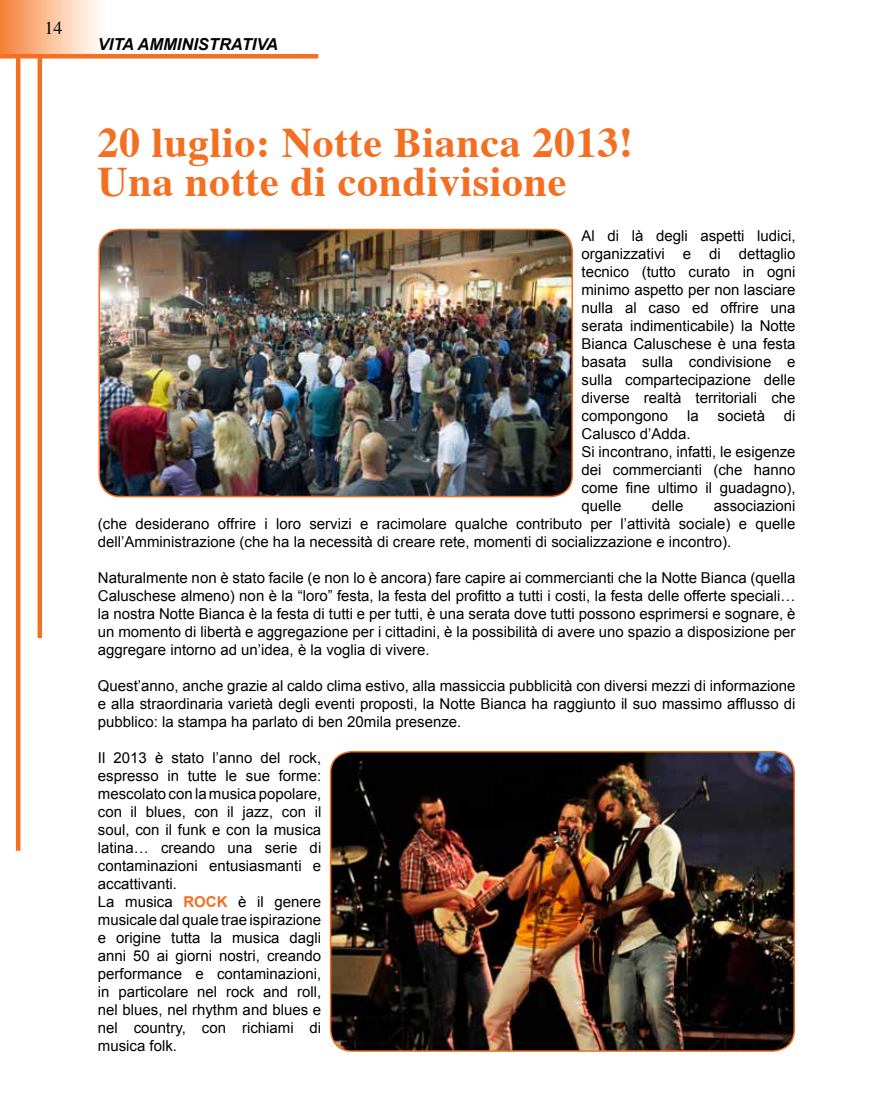
<style>
.page{position:relative;width:893px;height:1106px;background:#fff}
.page>*{position:absolute;margin:0;border:0;box-sizing:border-box;transform-origin:0 0}
.t1{font:700 42px/39px "Times";letter-spacing:.015em;color:#f36f21}
.t2{font:18px "Times";color:#000}
.t3{font:italic 700 16.5px "Arial";color:#000}
.t4{font:15px/18px "Arial";color:#000;text-align:justify}
.s1{font-weight:700;color:#f36f21}
</style>
<div class="page">
<hr style="left:38px;top:0;width:4px;height:638px;background:#f36f21">
<hr style="left:16px;top:0;width:4px;height:850px;background:#f36f21">
<div style="left:0;top:0;width:108px;height:55px;background:linear-gradient(to right,#f68339,#fff)"></div>
<div style="left:0;top:54px;width:318px;height:5px;background:#f36f21"></div>
<img style="left:101px;top:229px;width:471px;height:267px">
<div style="left:98px;top:229px;width:475px;height:268px;border:2px solid #f36f21;border-radius:21px"></div>
<img style="left:331px;top:751px;width:463px;height:300px">
<div style="left:330px;top:751px;width:465px;height:300px;border:2px solid #f36f21;border-radius:21px"></div>
<p class="t2" style="left:45px;top:11px;width:20px">14</p>
<p class="t3" style="left:98px;top:33px;width:182px">VITA AMMINISTRATIVA</p>
<h1 class="t1" style="left:97px;top:119px;width:537px">20 luglio: Notte Bianca 2013!<br>Una notte di condivisione</h1>
<p class="t4" style="left:581px;top:226px;width:216px">Al di là degli aspetti ludici, organizzativi e di dettaglio tecnico (tutto curato in ogni minimo aspetto per non lasciare nulla al caso ed offrire una serata indimenticabile) la Notte Bianca Caluschese è una festa basata sulla condivisione e sulla compartecipazione delle diverse realtà territoriali che compongono</p>
<p class="t4" style="left:687px;top:406px;width:13px">la</p>
<p class="t4" style="left:717px;top:406px;width:49px">società</p>
<p class="t4" style="left:784px;top:406px;width:13px">di</p>
<p class="t4" style="left:581px;top:424px;width:216px;text-align:left">Calusco d’Adda.<br>Si incontrano, infatti, le esigenze dei commercianti (che hanno come fine ultimo il guadagno), quelle</p>
<p class="t4" style="left:98px;top:496px;width:699px;text-indent:616px">associazioni (che desiderano offrire i loro servizi e racimolare qualche contributo per l’attività sociale) e quelle dell’Amministrazione (che ha la necessità di creare rete, momenti di socializzazione e incontro).</p>
<p class="t4" style="left:98px;top:568px;width:699px">Naturalmente non è stato facile (e non lo è ancora) fare capire ai commercianti che la Notte Bianca (quella Caluschese almeno) non è la “loro” festa, la festa del profitto a tutti i costi, la festa delle offerte speciali… la nostra Notte Bianca è la festa di tutti e per tutti, è una serata dove tutti possono esprimersi e sognare, è un momento di libertà e aggregazione per i cittadini, è la possibilità di avere uno spazio a disposizione per aggregare intorno ad un’idea, è la voglia di vivere.</p>
<p class="t4" style="left:98px;top:676px;width:699px">Quest’anno, anche grazie al caldo clima estivo, alla massiccia pubblicità con diversi mezzi di informazione e alla straordinaria varietà degli eventi proposti, la Notte Bianca ha raggiunto il suo massimo afflusso di pubblico: la stampa ha parlato di ben 20mila presenze.</p>
<p class="t4" style="left:98px;top:748px;width:225px;text-align:left">Il 2013 è stato l’anno del rock, espresso in tutte le sue forme: mescolato con la musica popolare, con il blues, con il jazz, con il soul, con il funk e con la musica latina… creando una serie di contaminazioni entusiasmanti e accattivanti.<br>La musica <span class="s1">ROCK</span> è il genere musicale dal quale trae ispirazione e origine tutta la musica dagli anni 50 ai giorni nostri, creando performance e contaminazioni, in particolare nel rock and roll, nel blues, nel rhythm and blues e nel country, con richiami di musica folk.</p>
<p class="t4" style="left:652px;top:496px;width:33px">delle</p>
</div>
